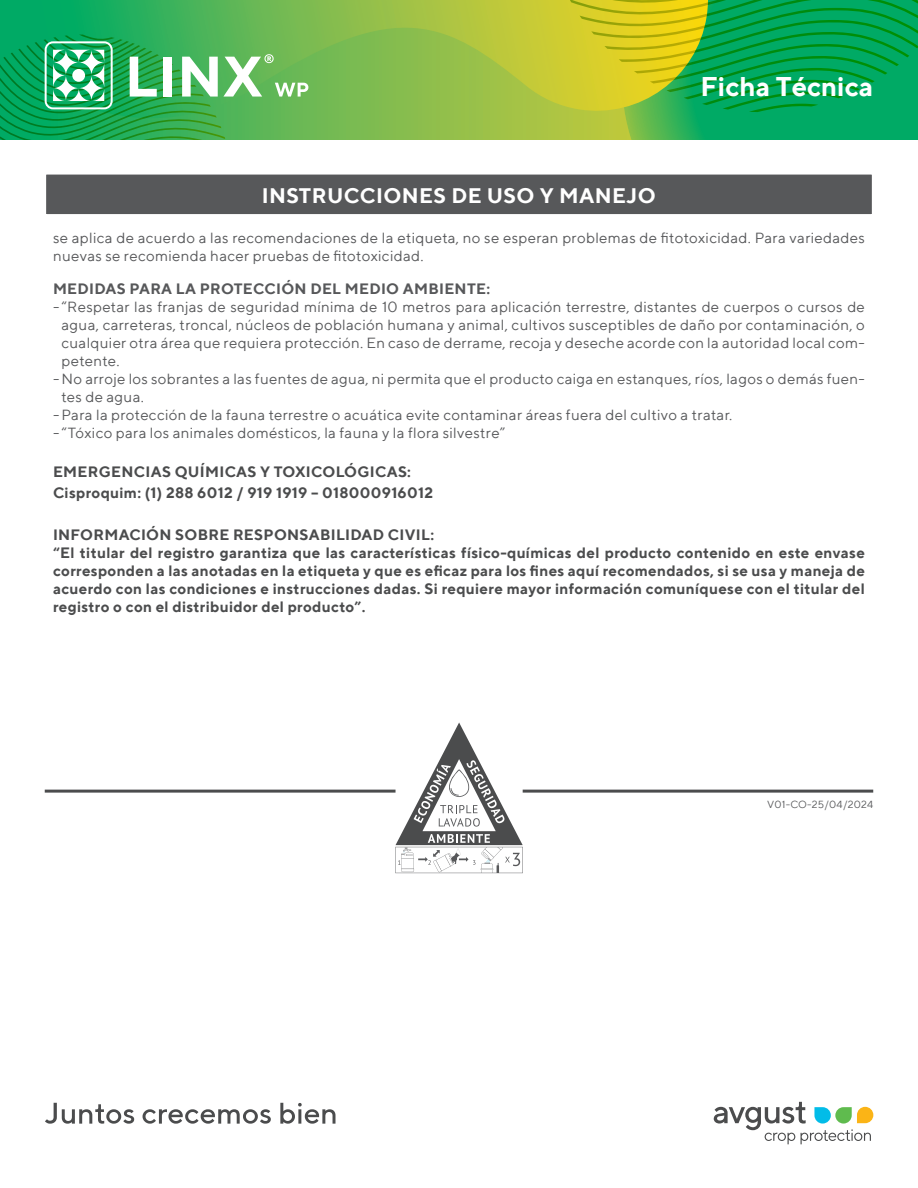
<style>
.page{position:relative;width:918px;height:1188px;background:#fff}
.page>*{position:absolute;margin:0;border:0;box-sizing:border-box;transform-origin:0 0}
.t1{font:700 27px "TT Norms";color:#fff}
.t2{font:700 21px "TT Norms";letter-spacing:.02em;color:#fff}
.t3{font:15px/18px "TT Norms";letter-spacing:.02em;color:#57585a}
.t4{font:700 15px/18px "TT Norms";letter-spacing:.02em;color:#4b4c4d}
.t5{font:700 15px "TT Norms";letter-spacing:.02em;color:#57585a}
.t6{font:10.5px "TT Norms";letter-spacing:.02em;color:#57585a}
</style>
<div class="page">
<svg style="left:0;top:123px;width:622px;height:16px;background:#62b54d"></svg>
<svg style="left:622px;top:0;width:296px;height:139px;background:#03a657"></svg>
<svg style="left:0;top:0;width:708px;height:123px;background:#84bd45"></svg>
<div style="left:46px;top:174px;width:826px;height:41px;background:#57585a"></div>
<svg style="left:714px;top:1102px;width:159px;height:42px"></svg>
<svg style="left:45px;top:1103px;width:89px;height:21px"></svg>
<svg style="left:143px;top:1109px;width:128px;height:15px"></svg>
<svg style="left:280px;top:1103px;width:56px;height:21px"></svg>
<svg style="left:395px;top:723px;width:128px;height:150px"></svg>
<hr style="left:45px;top:790px;width:351px;height:3px;background:#4b4c4d">
<hr style="left:523px;top:790px;width:350px;height:3px;background:#4b4c4d">
<svg style="left:3px;top:35px;width:163px;height:74px;background:#36b371"></svg>
<div style="left:163px;top:57px;width:9px;height:40px;background:#fff"></div>
<svg style="left:182px;top:54px;width:126px;height:43px"></svg>
<h2 class="t2" style="left:262px;top:182px;width:396px">INSTRUCCIONES DE USO Y MANEJO</h2>
<h1 class="t1" style="left:701px;top:70px;width:174px">Ficha Técnica</h1>
<p class="t3" style="left:53px;top:229px;width:813px">se aplica de acuerdo a las recomendaciones de la etiqueta, no se esperan problemas de fitotoxicidad. Para variedades nuevas se recomienda hacer pruebas de fitotoxicidad.</p>
<p class="t5" style="left:53px;top:280px;width:439px">MEDIDAS PARA LA PROTECCIÓN DEL MEDIO AMBIENTE:</p>
<p class="t3" style="left:53px;top:298px;width:813px">- “Respetar las franjas de seguridad mínima de 10 metros para aplicación terrestre, distantes de cuerpos o cursos de</p>
<p class="t3" style="left:62px;top:316px;width:805px">agua, carreteras, troncal, núcleos de población humana y animal, cultivos susceptibles de daño por contaminación, o</p>
<p class="t3" style="left:62px;top:334px;width:805px">cualquier otra área que requiera protección. En caso de derrame, recoja y deseche acorde con la autoridad local com-</p>
<p class="t3" style="left:62px;top:352px;width:60px">petente.</p>
<p class="t3" style="left:53px;top:370px;width:813px">-No arroje los sobrantes a las fuentes de agua, ni permita que el producto caiga en estanques, ríos, lagos o demás fuen-</p>
<p class="t3" style="left:62px;top:388px;width:84px">tes de agua.</p>
<p class="t3" style="left:53px;top:406px;width:681px">-Para la protección de la fauna terrestre o acuática evite contaminar áreas fuera del cultivo a tratar.</p>
<p class="t3" style="left:53px;top:424px;width:454px">- “Tóxico para los animales domésticos, la fauna y la flora silvestre”</p>
<p class="t4" style="left:53px;top:461px;width:382px;line-height:21px">EMERGENCIAS QUÍMICAS Y TOXICOLÓGICAS:<br>Cisproquim: (1) 288 6012 / 919 1919 – 018000916012</p>
<p class="t4" style="left:53px;top:526px;width:813px">INFORMACIÓN SOBRE RESPONSABILIDAD CIVIL:<br>“El titular del registro garantiza que las características físico-químicas del producto contenido en este envase corresponden a las anotadas en la etiqueta y que es eficaz para los fines aquí recomendados, si se usa y maneja de acuerdo con las condiciones e instrucciones dadas. Si requiere mayor información comuníquese con el titular del registro o con el distribuidor del producto”.</p>
<p class="t6" style="left:767px;top:798px;width:108px">V01-CO-25/04/2024</p>
</div>
